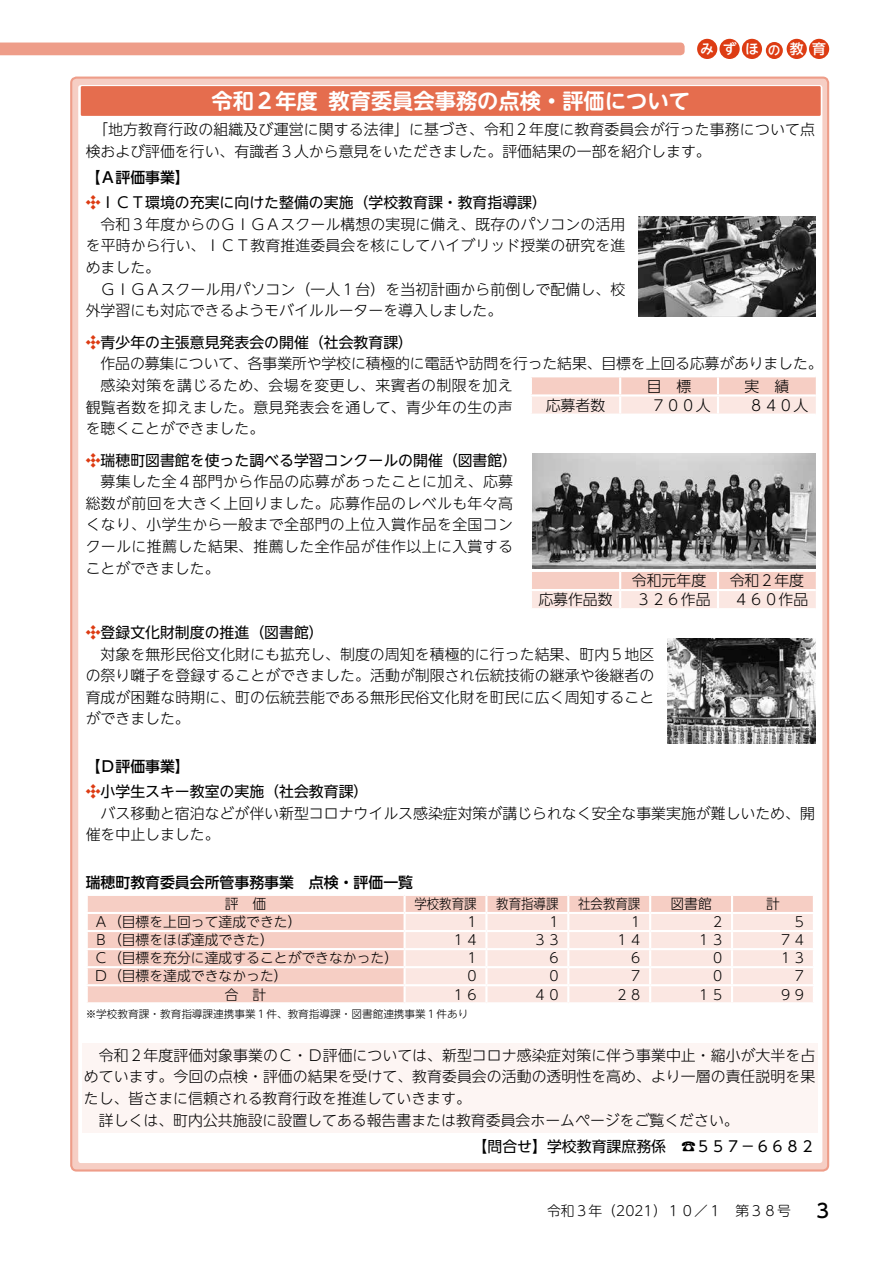
<style>
.page{position:relative;width:893px;height:1263px;background:#fff}
.page>*{position:absolute;margin:0;border:0;box-sizing:border-box;transform-origin:0 0}
.t1{font:700 21.3px "UD Shin M Go Pro De";color:#fff}
.t2{font:500 19.2px "UD Shin Go NT Pro";color:#000}
.t3{font:300 14.85px/21.5px "UD Shin Go NT Pro";letter-spacing:.005em;color:#000}
.t4{font:300 14.85px "UD Shin Go NT Pro";letter-spacing:.03em;color:#000}
.t5{font:14.85px "UD Shin Go NT Pro";color:#000}
.t6{font:500 14.85px "UD Shin Go NT Pro";color:#000}
.t7{font:300 13.8px "UD Shin Go NT Pro";color:#000}
.t8{font:300 13.8px "UD Shin M Go Pro";color:#000}
.t9{font:300 13.8px "UD Shin Go NT Pro";color:#000;scale:.9 1}
.t10{font:500 13.8px "UD Shin Go NT Pro";color:#fff}
.t11{font:300 10.65px "UD Shin Go NT Pro";color:#000}
.s1{font-size:12.75px}
.s2{color:#dd3c13}
</style>
<div class="page">
<div style="left:71px;top:78px;width:757px;height:1092px;background:#f6cec4;border-radius:5px"></div>
<div style="left:0;top:43px;width:685px;height:12px;background:#ee9d89"></div>
<div style="left:697px;top:39px;width:20px;height:20px;background:#dd3c13;border-radius:50%"></div>
<div style="left:719px;top:39px;width:21px;height:20px;background:#dd3c13;border-radius:50%"></div>
<div style="left:742px;top:39px;width:20px;height:20px;background:#dd3c13;border-radius:50%"></div>
<div style="left:766px;top:42px;width:17px;height:17px;background:#dd3c13;border-radius:50%"></div>
<div style="left:787px;top:39px;width:20px;height:20px;background:#dd3c13;border-radius:50%"></div>
<div style="left:809px;top:39px;width:20px;height:20px;background:#dd3c13;border-radius:50%"></div>
<div style="left:78px;top:85px;width:744px;height:1078px;background:#fff;border-radius:3px"></div>
<div style="left:88px;top:896px;width:316px;height:106px;background:#f6cec4"></div>
<hr style="left:86px;top:912px;width:319px;height:2px;background:#fff">
<hr style="left:86px;top:930px;width:319px;height:2px;background:#fff">
<hr style="left:86px;top:948px;width:319px;height:2px;background:#fff">
<hr style="left:86px;top:966px;width:319px;height:2px;background:#fff">
<hr style="left:86px;top:984px;width:319px;height:2px;background:#fff">
<svg style="left:87px;top:896px;width:1px;height:106px"></svg>
<svg style="left:404px;top:896px;width:409px;height:106px;background:#fae6e1"></svg>
<div style="left:81px;top:86px;width:740px;height:30px;background:#e56d4e"></div>
<img style="left:638px;top:217px;width:178px;height:99px">
<img style="left:532px;top:454px;width:284px;height:114px">
<img style="left:667px;top:639px;width:149px;height:104px">
<svg style="left:531px;top:377px;width:285px;height:37px;background:#f9ded7"></svg>
<svg style="left:532px;top:571px;width:284px;height:37px;background:#f9ddd7"></svg>
<div style="left:82px;top:1043px;width:735px;height:89px;background:#fdf5f3"></div>
<p class="t10" style="left:700px;top:38px;width:127px">みずほ<span class="s1">の</span>教育</p>
<h1 class="t1" style="left:212px;top:84px;width:480px">令和２年度教育委員会事務の点検・評価について</h1>
<p class="t3" style="left:86px;top:118px;width:731px;text-indent:7px">「地方教育行政の組織及び運営に関する法律」に基づき、令和２年度に教育委員会が行った事務について点検および評価を行い、有識者３人から意見をいただきました。評価結果の一部を紹介します。</p>
<p class="t6" style="left:86px;top:165px;width:106px">【Ａ評価事業】</p>
<p class="t5" style="left:86px;top:191px;width:463px"><span class="s2">❖</span>ＩＣＴ環境の充実に向けた整備の実施（学校教育課・教育指導課）</p>
<p class="t3" style="left:101px;top:213px;width:526px">令和３年度からのＧＩＧＡスクール構想の実現に備え、既存のパソコンの活用</p>
<p class="t3" style="left:86px;top:235px;width:541px">を平時から行い、ＩＣＴ教育推進委員会を核にしてハイブリッド授業の研究を進</p>
<p class="t3" style="left:86px;top:256px;width:76px">めました。</p>
<p class="t3" style="left:101px;top:278px;width:526px">ＧＩＧＡスクール用パソコン（一人１台）を当初計画から前倒しで配備し、校</p>
<p class="t3" style="left:86px;top:299px;width:418px">外学習にも対応できるようモバイルルーターを導入しました。</p>
<p class="t5" style="left:86px;top:330px;width:329px"><span class="s2">❖</span>青少年の主張意見発表会の開催（社会教育課）</p>
<p class="t3" style="left:101px;top:353px;width:723px">作品の募集について、各事業所や学校に積極的に電話や訪問を行った結果、目標を上回る応募がありました。</p>
<p class="t4" style="left:101px;top:373px;width:414px">感染対策を講じるため、会場を変更し、来賓者の制限を加え</p>
<p class="t4" style="left:86px;top:395px;width:429px">観覧者数を抑えました。意見発表会を通して、青少年の生の声</p>
<p class="t3" style="left:86px;top:417px;width:180px">を聴くことができました。</p>
<p class="t5" style="left:86px;top:448px;width:433px"><span class="s2">❖</span>瑞穂町図書館を使った調べる学習コンクールの開催（図書館）</p>
<p class="t4" style="left:101px;top:470px;width:414px">募集した全４部門から作品の応募があったことに加え、応募</p>
<p class="t4" style="left:86px;top:491px;width:429px">総数が前回を大きく上回りました。応募作品のレベルも年々高</p>
<p class="t4" style="left:86px;top:513px;width:429px">くなり、小学生から一般まで全部門の上位入賞作品を全国コン</p>
<p class="t4" style="left:86px;top:534px;width:429px">クールに推薦した結果、推薦した全作品が佳作以上に入賞する</p>
<p class="t3" style="left:86px;top:557px;width:135px">ことができました。</p>
<p class="t3" style="left:647px;top:375px;width:46px">目　標</p>
<p class="t3" style="left:745px;top:375px;width:46px">実　績</p>
<p class="t3" style="left:546px;top:394px;width:61px">応募者数</p>
<p class="t3" style="left:651px;top:394px;width:61px">７００人</p>
<p class="t3" style="left:749px;top:394px;width:61px">８４０人</p>
<p class="t3" style="left:632px;top:569px;width:76px">令和元年度</p>
<p class="t3" style="left:730px;top:569px;width:76px">令和２年度</p>
<p class="t3" style="left:538px;top:588px;width:76px">応募作品数</p>
<p class="t3" style="left:636px;top:588px;width:76px">３２６作品</p>
<p class="t3" style="left:734px;top:588px;width:76px">４６０作品</p>
<p class="t5" style="left:86px;top:620px;width:240px"><span class="s2">❖</span>登録文化財制度の推進（図書館）</p>
<p class="t3" style="left:101px;top:643px;width:555px">対象を無形民俗文化財にも拡充し、制度の周知を積極的に行った結果、町内５地区</p>
<p class="t3" style="left:86px;top:664px;width:570px">の祭り囃子を登録することができました。活動が制限され伝統技術の継承や後継者の</p>
<p class="t3" style="left:86px;top:686px;width:570px">育成が困難な時期に、町の伝統芸能である無形民俗文化財を町民に広く周知すること</p>
<p class="t3" style="left:86px;top:707px;width:106px">ができました。</p>
<p class="t6" style="left:86px;top:754px;width:106px">【Ｄ評価事業】</p>
<p class="t5" style="left:86px;top:780px;width:284px"><span class="s2">❖</span>小学生スキー教室の実施（社会教育課）</p>
<p class="t3" style="left:101px;top:802px;width:716px">バス移動と宿泊などが伴い新型コロナウイルス感染症対策が講じられなく安全な事業実施が難しいため、開</p>
<p class="t3" style="left:86px;top:823px;width:135px">催を中止しました。</p>
<p class="t6" style="left:86px;top:870px;width:329px">瑞穂町教育委員会所管事務事業　点検・評価一覧</p>
<p class="t7" style="left:225px;top:893px;width:43px">評　価</p>
<p class="t9" style="left:414px;top:893px;width:71px">学校教育課</p>
<p class="t9" style="left:496px;top:893px;width:71px">教育指導課</p>
<p class="t9" style="left:578px;top:893px;width:71px">社会教育課</p>
<p class="t7" style="left:670px;top:893px;width:43px">図書館</p>
<p class="t7" style="left:766px;top:893px;width:15px">計</p>
<p class="t7" style="left:94px;top:911px;width:209px">Ａ（目標を上回って達成できた）</p>
<p class="t7" style="left:465px;top:911px;width:5px">1</p>
<p class="t7" style="left:547px;top:911px;width:5px">1</p>
<p class="t7" style="left:629px;top:911px;width:5px">1</p>
<p class="t7" style="left:711px;top:911px;width:9px">2</p>
<p class="t7" style="left:793px;top:911px;width:9px">5</p>
<p class="t7" style="left:94px;top:929px;width:181px">Ｂ（目標をほぼ達成できた）</p>
<p class="t7" style="left:451px;top:929px;width:12px">14</p>
<p class="t7" style="left:533px;top:929px;width:12px">33</p>
<p class="t7" style="left:615px;top:929px;width:12px">14</p>
<p class="t7" style="left:697px;top:929px;width:11px">13</p>
<p class="t7" style="left:779px;top:929px;width:12px">74</p>
<p class="t7" style="left:94px;top:947px;width:306px">Ｃ（目標を充分に達成することができなかった）</p>
<p class="t7" style="left:465px;top:947px;width:5px">1</p>
<p class="t7" style="left:547px;top:947px;width:9px">6</p>
<p class="t7" style="left:629px;top:947px;width:9px">6</p>
<p class="t7" style="left:711px;top:947px;width:9px">0</p>
<p class="t7" style="left:779px;top:947px;width:11px">13</p>
<p class="t7" style="left:94px;top:965px;width:195px">Ｄ（目標を達成できなかった）</p>
<p class="t7" style="left:465px;top:965px;width:9px">0</p>
<p class="t7" style="left:547px;top:965px;width:9px">0</p>
<p class="t7" style="left:629px;top:965px;width:9px">7</p>
<p class="t7" style="left:711px;top:965px;width:9px">0</p>
<p class="t7" style="left:793px;top:965px;width:9px">7</p>
<p class="t7" style="left:225px;top:983px;width:43px">合　計</p>
<p class="t7" style="left:451px;top:983px;width:11px">16</p>
<p class="t7" style="left:533px;top:983px;width:12px">40</p>
<p class="t7" style="left:615px;top:983px;width:12px">28</p>
<p class="t7" style="left:697px;top:983px;width:11px">15</p>
<p class="t7" style="left:779px;top:983px;width:29px">99</p>
<p class="t11" style="left:86px;top:1005px;width:384px">※学校教育課・教育指導課連携事業１件、教育指導課・図書館連携事業１件あり</p>
<p class="t3" style="left:99px;top:1044px;width:718px">令和２年度評価対象事業のＣ・Ｄ評価については、新型コロナ感染症対策に伴う事業中止・縮小が大半を占</p>
<p class="t3" style="left:84px;top:1065px;width:733px">めています。今回の点検・評価の結果を受けて、教育委員会の活動の透明性を高め、より一層の責任説明を果</p>
<p class="t3" style="left:84px;top:1087px;width:388px">たし、皆さまに信頼される教育行政を推進していきます。</p>
<p class="t3" style="left:99px;top:1108px;width:641px">詳しくは、町内公共施設に設置してある報告書または教育委員会ホームページをご覧ください。</p>
<p class="t5" style="left:473px;top:1135px;width:237px">【問合せ】学校教育課庶務係　☎557</p>
<p class="t5" style="left:740px;top:1135px;width:30px">－6682</p>
<p class="t8" style="left:547px;top:1200px;width:245px">令和３年（2021）１０／１　第3 8号</p>
<p class="t2" style="left:817px;top:1195px;width:14px">3</p>
</div>
